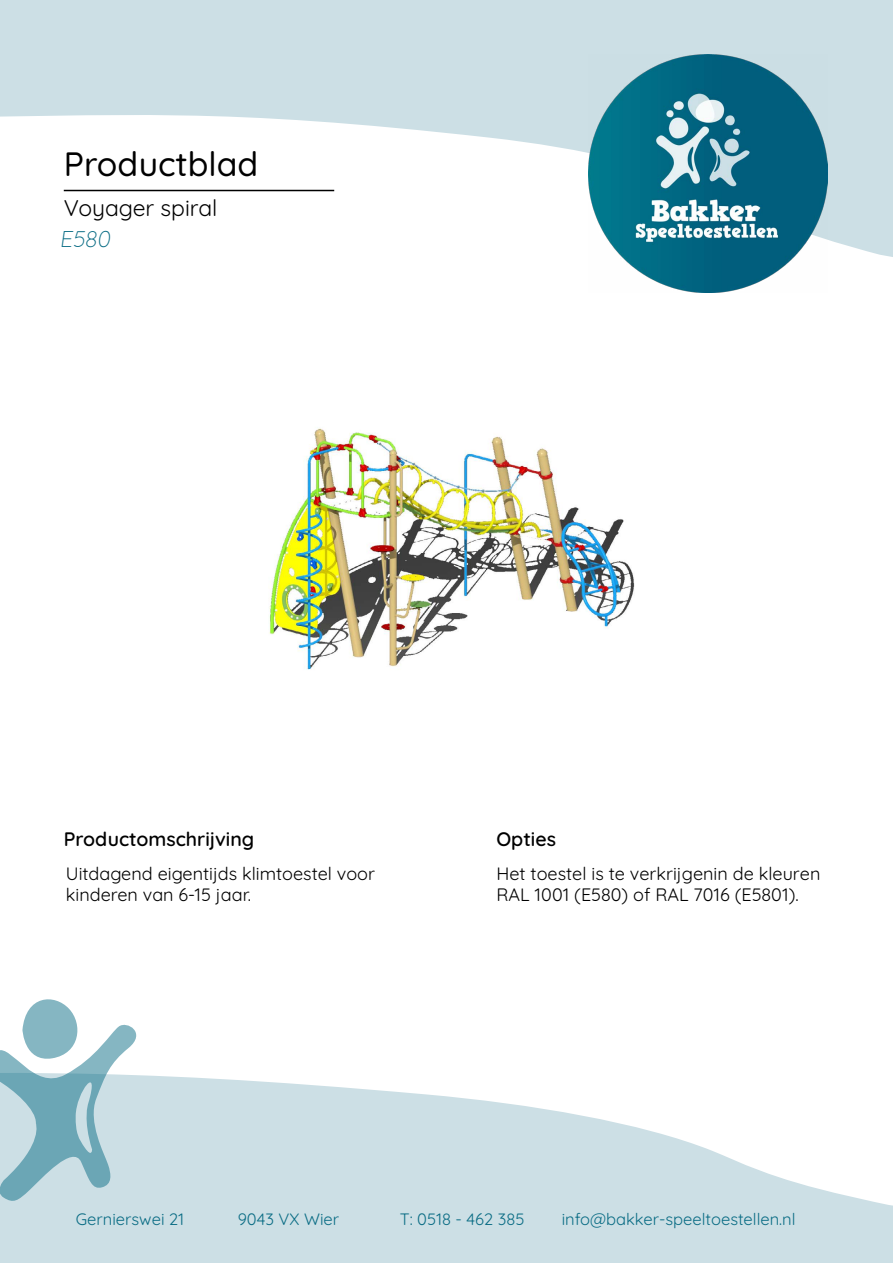
<style>
.page{position:relative;width:893px;height:1263px;background:#fff}
.page>*{position:absolute;margin:0;border:0;box-sizing:border-box;transform-origin:0 0}
.t1{font:500 33.75px "Quicksand";color:#000}
.t2{font:22.8px "Quicksand";color:#000}
.t3{font:300 22.8px "Quicksand";color:#0b6d85}
.t4{font:600 19.5px "Quicksand";color:#000}
.t5{font:18px/21.6px "Quicksand";color:#000}
.t6{font:16.5px "Quicksand";color:#0b6d85}
</style>
<div class="page">
<svg style="left:0;top:0;width:893px;height:257px;fill:#ccdfe5"></svg>
<img style="left:589px;top:54px;width:238px;height:238px">
<svg style="left:0;top:1075px;width:893px;height:188px;fill:#ccdfe5"></svg>
<svg style="left:0;top:999px;width:136px;height:202px"></svg>
<hr style="left:64px;top:190px;width:270px;height:1px;background:#000">
<img style="left:269px;top:428px;width:366px;height:242px">
<h1 class="t1" style="left:64px;top:138px;width:196px">Productblad</h1>
<p class="t2" style="left:64px;top:191px;width:155px">Voyager spiral</p>
<p class="t3" style="left:60px;top:221px;width:57px">E580</p>
<p class="t4" style="left:64px;top:823px;width:192px">Productomschrijving</p>
<p class="t4" style="left:496px;top:824px;width:61px">Opties</p>
<p class="t5" style="left:496px;top:861px;width:326px">Het toestel is te verkrijgenin de kleuren<br>RAL 1001 (E580) of RAL 7016 (E5801).</p>
<p class="t5" style="left:66px;top:861px;width:311px">Uitdagend eigentijds klimtoestel voor kinderen van 6-15 jaar.</p>
<p class="t6" style="left:76px;top:1207px;width:110px">Gernierswei 21</p>
<p class="t6" style="left:238px;top:1207px;width:103px">9043 VX Wier</p>
<p class="t6" style="left:400px;top:1207px;width:126px">T: 0518 - 462 385</p>
<p class="t6" style="left:562px;top:1207px;width:235px">info@bakker-speeltoestellen.nl</p>
</div>
